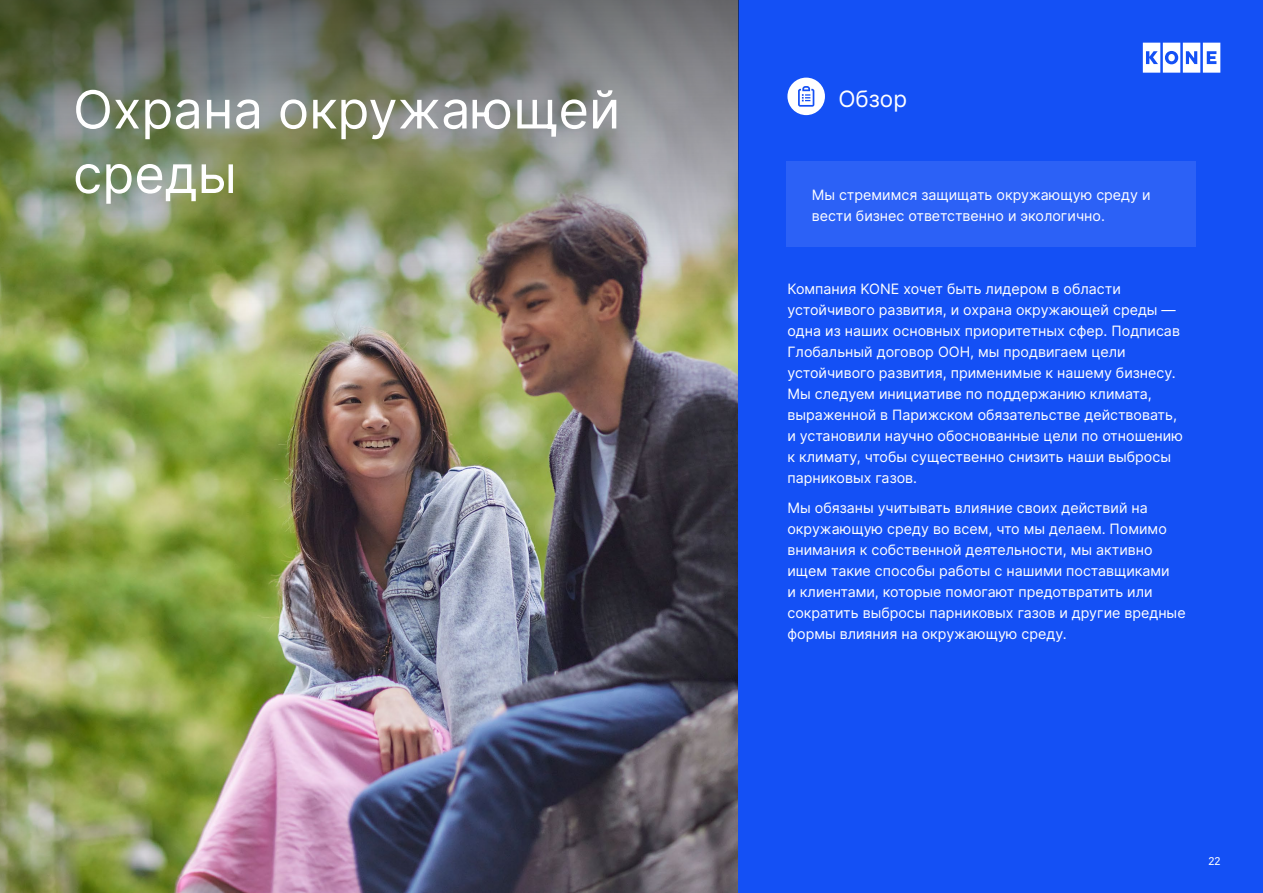
<style>
.page{position:relative;width:1263px;height:893px;background:#fff}
.page>*{position:absolute;margin:0;border:0;box-sizing:border-box;transform-origin:0 0}
.t1{font:52.5px/64.5px "Inter";color:#fff}
.t2{font:22.5px "Inter";color:#fff}
.t3{font:14.25px/21px "Inter";color:#fff}
.t4{font:12px "KONE Information";color:#fff}
</style>
<div class="page">
<img style="left:0;top:306px;width:738px;height:587px">
<div style="left:738px;top:0;width:525px;height:893px;background:#1450f5"></div>
<img style="left:0;top:0;width:738px;height:306px">
<svg style="left:1143px;top:43px;width:77px;height:30px"></svg>
<div style="left:787px;top:78px;width:38px;height:37px;background:#fff;border-radius:50%"></div>
<svg style="left:798px;top:86px;width:16px;height:21px"></svg>
<div style="left:786px;top:161px;width:410px;height:86px;background:#2c61f6"></div>
<h1 class="t1" style="left:73px;top:76px;width:549px">Охрана окружающей среды</h1>
<h2 class="t2" style="left:838px;top:83px;width:70px">Обзор</h2>
<p class="t3" style="left:812px;top:184px;width:340px">Мы стремимся защищать окружающую среду и вести бизнес ответственно и экологично.</p>
<p class="t3" style="left:787px;top:278px;width:397px">Компания KONE хочет быть лидером в области устойчивого развития, и охрана окружающей среды — одна из наших основных приоритетных сфер. Подписав Глобальный договор ООН, мы продвигаем цели устойчивого развития, применимые к нашему бизнесу.<br>Мы следуем инициативе по поддержанию климата, выраженной в Парижском обязательстве действовать, и установили научно обоснованные цели по отношению к климату, чтобы существенно снизить наши выбросы парниковых газов.</p>
<p class="t3" style="left:787px;top:497px;width:400px">Мы обязаны учитывать влияние своих действий на окружающую среду во всем, что мы делаем. Помимо внимания к собственной деятельности, мы активно ищем такие способы работы с нашими поставщиками<br>и клиентами, которые помогают предотвратить или сократить выбросы парниковых газов и другие вредные формы влияния на окружающую среду.</p>
<p class="t4" style="left:1209px;top:853px;width:13px">22</p>
</div>
